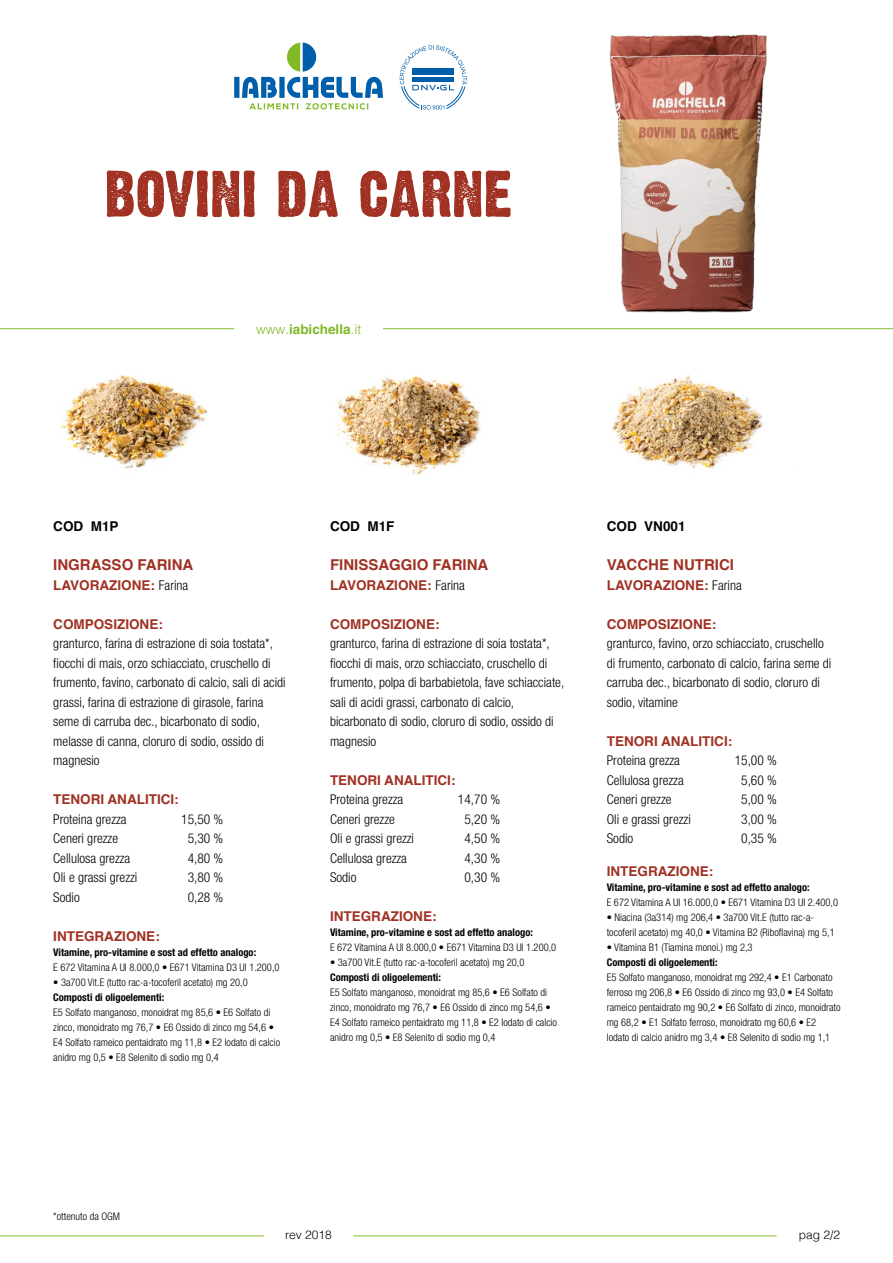
<style>
.page{position:relative;width:893px;height:1263px;background:#fff}
.page>*{position:absolute;margin:0;border:0;box-sizing:border-box;transform-origin:0 0}
.t1{font:700 15px "Helvetica";color:#a03123}
.t2{font:300 condensed 13.5px/19.5px "Helvetica Neue LT Pro";color:#000}
.t3{font:700 13.5px "Helvetica";color:#a03123}
.t4{font:700 13.5px "Helvetica";color:#000}
.t5{font:700 13.5px "Helvetica";color:#80ba27}
.t6{font:300 12px "Helvetica";color:#000}
.t7{font:300 condensed 10.5px/15px "Helvetica Neue LT Pro";color:#000}
.t8{font:700 condensed 10.5px "Helvetica Neue LT Pro";color:#000}
.s1{font-weight:300}
.s2{font-family:"Helvetica Neue LT Pro";font-weight:300;font-stretch:condensed;color:#000}
</style>
<div class="page">
<svg style="left:107px;top:171px;width:404px;height:46px"></svg>
<svg style="left:234px;top:43px;width:149px;height:66px"></svg>
<svg style="left:400px;top:45px;width:68px;height:64px"></svg>
<hr style="left:0;top:328px;width:234px;height:1px;background:#80ba27">
<img style="left:609px;top:34px;width:158px;height:279px">
<hr style="left:353px;top:1235px;width:423px;height:1px;background:#80ba27">
<hr style="left:0;top:1235px;width:264px;height:1px;background:#80ba27">
<hr style="left:383px;top:328px;width:510px;height:1px;background:#80ba27">
<img style="left:337px;top:376px;width:144px;height:99px">
<img style="left:61px;top:374px;width:147px;height:95px">
<img style="left:611px;top:374px;width:183px;height:95px">
<p class="t5" style="left:256px;top:318px;width:107px"><span class="s1">www.</span>iabichella<span class="s1">.it</span></p>
<p class="t4" style="left:53px;top:515px;width:67px">COD M1P</p>
<p class="t1" style="left:53px;top:553px;width:142px">INGRASSO FARINA</p>
<p class="t3" style="left:53px;top:574px;width:136px">LAVORAZIONE: <span class="s2">Farina</span></p>
<p class="t3" style="left:53px;top:613px;width:111px">COMPOSIZIONE:</p>
<p class="t2" style="left:53px;top:633px;width:234px">granturco, farina di estrazione di soia tostata*, fiocchi di mais, orzo schiacciato, cruschello di frumento, favino, carbonato di calcio, sali di acidi grassi, farina di estrazione di girasole, farina seme di carruba dec., bicarbonato di sodio, melasse di canna, cloruro di sodio, ossido di magnesio</p>
<p class="t3" style="left:53px;top:788px;width:127px">TENORI ANALITICI:</p>
<p class="t2" style="left:53px;top:809px;width:75px">Proteina grezza</p>
<p class="t2" style="left:181px;top:809px;width:44px">15,50 %</p>
<p class="t2" style="left:53px;top:828px;width:66px">Ceneri grezze</p>
<p class="t2" style="left:188px;top:828px;width:37px">5,30 %</p>
<p class="t2" style="left:53px;top:848px;width:79px">Cellulosa grezza</p>
<p class="t2" style="left:188px;top:848px;width:37px">4,80 %</p>
<p class="t2" style="left:53px;top:867px;width:86px">Oli e grassi grezzi</p>
<p class="t2" style="left:188px;top:867px;width:37px">3,80 %</p>
<p class="t2" style="left:53px;top:887px;width:28px">Sodio</p>
<p class="t2" style="left:188px;top:887px;width:37px">0,28 %</p>
<p class="t3" style="left:53px;top:925px;width:108px">INTEGRAZIONE:</p>
<p class="t8" style="left:53px;top:945px;width:204px">Vitamine, pro-vitamine e sost ad effetto analogo:</p>
<p class="t7" style="left:53px;top:959px;width:228px">E 672 Vitamina A UI 8.000,0 • E671 Vitamina D3 UI 1.200,0</p>
<p class="t7" style="left:53px;top:974px;width:196px">• 3a700 Vit.E (tutto rac-a-tocoferil acetato) mg 20,0</p>
<p class="t8" style="left:53px;top:990px;width:112px">Composti di oligoelementi:</p>
<p class="t7" style="left:53px;top:1004px;width:228px">E5 Solfato manganoso, monoidrat mg 85,6 • E6 Solfato di zinco, monoidrato mg 76,7 • E6 Ossido di zinco mg 54,6 • E4 Solfato rameico pentaidrato mg 11,8 • E2 Iodato di calcio anidro mg 0,5 • E8 Selenito di sodio mg 0,4</p>
<p class="t4" style="left:330px;top:515px;width:66px">COD M1F</p>
<p class="t1" style="left:330px;top:553px;width:160px">FINISSAGGIO FARINA</p>
<p class="t3" style="left:330px;top:574px;width:136px">LAVORAZIONE: <span class="s2">Farina</span></p>
<p class="t3" style="left:330px;top:613px;width:111px">COMPOSIZIONE:</p>
<p class="t2" style="left:330px;top:633px;width:236px">granturco, farina di estrazione di soia tostata*, fiocchi di mais, orzo schiacciato, cruschello di frumento, polpa di barbabietola, fave schiacciate, sali di acidi grassi, carbonato di calcio, bicarbonato di sodio, cloruro di sodio, ossido di magnesio</p>
<p class="t3" style="left:330px;top:769px;width:127px">TENORI ANALITICI:</p>
<p class="t2" style="left:330px;top:789px;width:75px">Proteina grezza</p>
<p class="t2" style="left:458px;top:789px;width:44px">14,70 %</p>
<p class="t2" style="left:330px;top:809px;width:66px">Ceneri grezze</p>
<p class="t2" style="left:464px;top:809px;width:37px">5,20 %</p>
<p class="t2" style="left:330px;top:828px;width:86px">Oli e grassi grezzi</p>
<p class="t2" style="left:464px;top:828px;width:37px">4,50 %</p>
<p class="t2" style="left:330px;top:848px;width:79px">Cellulosa grezza</p>
<p class="t2" style="left:464px;top:848px;width:37px">4,30 %</p>
<p class="t2" style="left:330px;top:867px;width:28px">Sodio</p>
<p class="t2" style="left:464px;top:867px;width:37px">0,30 %</p>
<p class="t3" style="left:330px;top:905px;width:108px">INTEGRAZIONE:</p>
<p class="t8" style="left:330px;top:926px;width:204px">Vitamine, pro-vitamine e sost ad effetto analogo:</p>
<p class="t7" style="left:330px;top:940px;width:228px">E 672 Vitamina A UI 8.000,0 • E671 Vitamina D3 UI 1.200,0</p>
<p class="t7" style="left:330px;top:955px;width:196px">• 3a700 Vit.E (tutto rac-a-tocoferil acetato) mg 20,0</p>
<p class="t8" style="left:330px;top:971px;width:112px">Composti di oligoelementi:</p>
<p class="t7" style="left:330px;top:985px;width:228px">E5 Solfato manganoso, monoidrat mg 85,6 • E6 Solfato di zinco, monoidrato mg 76,7 • E6 Ossido di zinco mg 54,6 • E4 Solfato rameico pentaidrato mg 11,8 • E2 Iodato di calcio anidro mg 0,5 • E8 Selenito di sodio mg 0,4</p>
<p class="t4" style="left:607px;top:515px;width:80px">COD VN001</p>
<p class="t1" style="left:607px;top:553px;width:129px">VACCHE NUTRICI</p>
<p class="t3" style="left:607px;top:574px;width:136px">LAVORAZIONE: <span class="s2">Farina</span></p>
<p class="t3" style="left:607px;top:613px;width:111px">COMPOSIZIONE:</p>
<p class="t2" style="left:607px;top:633px;width:226px">granturco, favino, orzo schiacciato, cruschello di frumento, carbonato di calcio, farina seme di carruba dec., bicarbonato di sodio, cloruro di sodio, vitamine</p>
<p class="t3" style="left:607px;top:730px;width:127px">TENORI ANALITICI:</p>
<p class="t2" style="left:607px;top:750px;width:75px">Proteina grezza</p>
<p class="t2" style="left:735px;top:750px;width:44px">15,00 %</p>
<p class="t2" style="left:607px;top:770px;width:79px">Cellulosa grezza</p>
<p class="t2" style="left:741px;top:770px;width:37px">5,60 %</p>
<p class="t2" style="left:607px;top:789px;width:66px">Ceneri grezze</p>
<p class="t2" style="left:741px;top:789px;width:37px">5,00 %</p>
<p class="t2" style="left:607px;top:809px;width:86px">Oli e grassi grezzi</p>
<p class="t2" style="left:741px;top:809px;width:37px">3,00 %</p>
<p class="t2" style="left:607px;top:828px;width:28px">Sodio</p>
<p class="t2" style="left:741px;top:828px;width:37px">0,35 %</p>
<p class="t3" style="left:607px;top:860px;width:108px">INTEGRAZIONE:</p>
<p class="t8" style="left:607px;top:881px;width:204px">Vitamine, pro-vitamine e sost ad effetto analogo:</p>
<p class="t7" style="left:607px;top:895px;width:233px">E 672 Vitamina A UI 16.000,0 • E671 Vitamina D3 UI 2.400,0</p>
<p class="t7" style="left:607px;top:910px;width:229px">• Niacina (3a314) mg 206,4 • 3a700 Vit.E (tutto rac-a&shy;tocoferil acetato) mg 40,0 • Vitamina B2 (Riboflavina) mg 5,1</p>
<p class="t7" style="left:607px;top:940px;width:147px">• Vitamina B1 (Tiamina monoi.) mg 2,3</p>
<p class="t8" style="left:607px;top:956px;width:112px">Composti di oligoelementi:</p>
<p class="t7" style="left:607px;top:970px;width:235px">E5 Solfato manganoso, monoidrat mg 292,4 • E1 Carbonato ferroso mg 206,8 • E6 Ossido di zinco mg 93,0 • E4 Solfato rameico pentaidrato mg 90,2 • E6 Solfato di zinco, monoidrato mg 68,2 • E1 Solfato ferroso, monoidrato mg 60,6 • E2<br>Iodato di calcio anidro mg 3,4 • E8 Selenito di sodio mg 1,1</p>
<p class="t7" style="left:53px;top:1209px;width:68px">*ottenuto da OGM</p>
<p class="t6" style="left:285px;top:1225px;width:48px">rev 2018</p>
<p class="t6" style="left:799px;top:1225px;width:43px">pag 2/2</p>
</div>
